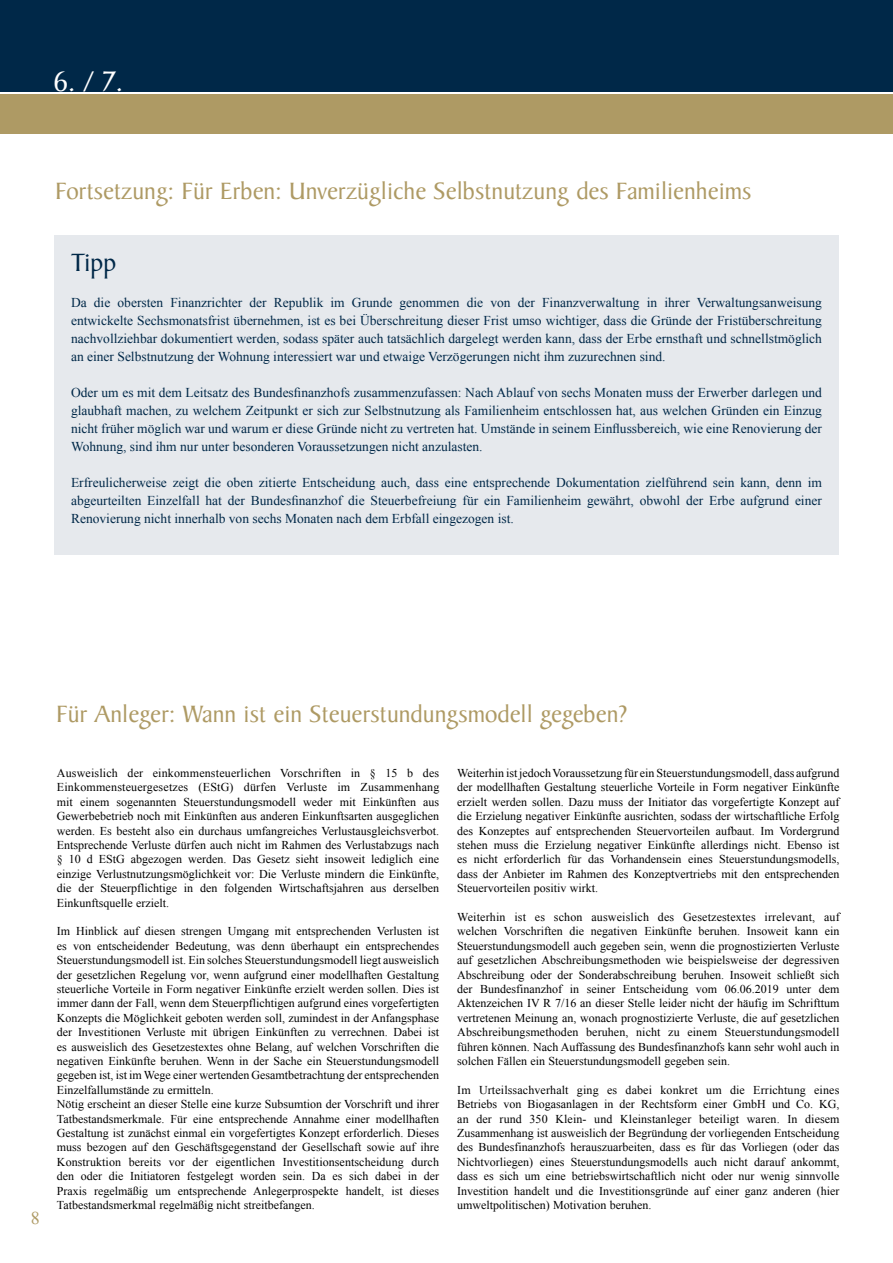
<style>
.page{position:relative;width:893px;height:1263px;background:#fff}
.page>*{position:absolute;margin:0;border:0;box-sizing:border-box;transform-origin:0 0}
.t1{font:30px "Baker Signet Std";color:#fff}
.t2{font:27px "Baker Signet Std";color:#002848}
.t3{font:25.5px "Baker Signet Std";color:#ae9a64}
.t4{font:18px "Times New Roman";color:#ae9a64}
.t5{font:13.5px/18px "Times New Roman";color:#002848;text-align:justify}
.t6{font:12px/14.4px "Times New Roman";color:#000;text-align:justify}
</style>
<div class="page">
<div style="left:0;top:0;width:893px;height:91px;background:#002848"></div>
<div style="left:0;top:94px;width:893px;height:40px;background:#ae9a64"></div>
<div style="left:54px;top:235px;width:785px;height:320px;background:#e6e9ed"></div>
<h1 class="t1" style="left:54px;top:66px;width:71px">6. / 7.</h1>
<h3 class="t3" style="left:56px;top:177px;width:698px">Fortsetzung: Für Erben: Unverzügliche Selbstnutzung des Familienheims</h3>
<h2 class="t2" style="left:71px;top:248px;width:47px">Tipp</h2>
<p class="t5" style="left:71px;top:294px;width:752px">Da die obersten Finanzrichter der Republik im Grunde genommen die von der Finanzverwaltung in ihrer Verwaltungsanweisung entwickelte Sechsmonatsfrist übernehmen, ist es bei Überschreitung dieser Frist umso wichtiger, dass die Gründe der Fristüberschreitung nachvollziehbar dokumentiert werden, sodass später auch tatsächlich dargelegt werden kann, dass der Erbe ernsthaft und schnellstmöglich an einer Selbstnutzung der Wohnung interessiert war und etwaige Verzögerungen nicht ihm zuzurechnen sind.</p>
<p class="t5" style="left:71px;top:384px;width:752px">Oder um es mit dem Leitsatz des Bundesfinanzhofs zusammenzufassen: Nach Ablauf von sechs Monaten muss der Erwerber darlegen und glaubhaft machen, zu welchem Zeitpunkt er sich zur Selbstnutzung als Familienheim entschlossen hat, aus welchen Gründen ein Einzug nicht früher möglich war und warum er diese Gründe nicht zu vertreten hat. Umstände in seinem Einflussbereich, wie eine Renovierung der Wohnung, sind ihm nur unter besonderen Voraussetzungen nicht anzulasten.</p>
<p class="t5" style="left:71px;top:474px;width:752px">Erfreulicherweise zeigt die oben zitierte Entscheidung auch, dass eine entsprechende Dokumentation zielführend sein kann, denn im abgeurteilten Einzelfall hat der Bundesfinanzhof die Steuerbefreiung für ein Familienheim gewährt, obwohl der Erbe aufgrund einer Renovierung nicht innerhalb von sechs Monaten nach dem Erbfall eingezogen ist.</p>
<h3 class="t4" style="left:31px;top:1206px;width:10px">8</h3>
<h3 class="t3" style="left:56px;top:700px;width:573px">Für Anleger: Wann ist ein Steuerstundungsmodell gegeben?</h3>
<p class="t6" style="left:57px;top:765px;width:384px">Ausweislich der einkommensteuerlichen Vorschriften in § 15 b des Einkommensteuergesetzes (EStG) dürfen Verluste im Zusammenhang mit einem sogenannten Steuerstundungsmodell weder mit Einkünften aus Gewerbebetrieb noch mit Einkünften aus anderen Einkunftsarten ausgeglichen werden. Es besteht also ein durchaus umfangreiches Verlustausgleichsverbot.<br>Entsprechende Verluste dürfen auch nicht im Rahmen des Verlustabzugs nach § 10 d EStG abgezogen werden. Das Gesetz sieht insoweit lediglich eine einzige Verlustnutzungsmöglichkeit vor: Die Verluste mindern die Einkünfte, die der Steuerpflichtige in den folgenden Wirtschaftsjahren aus derselben Einkunftsquelle erzielt.</p>
<p class="t6" style="left:57px;top:924px;width:384px;text-align:left">Im Hinblick auf diesen strengen Umgang mit entsprechenden Verlusten ist es von entscheidender Bedeutung, was denn überhaupt ein entsprechendes Steuerstundungsmodell ist. Ein solches Steuerstundungsmodell liegt ausweislich der gesetzlichen Regelung vor, wenn aufgrund einer modellhaften Gestaltung steuerliche Vorteile in Form negativer Einkünfte erzielt werden sollen. Dies ist immer dann der Fall, wenn dem Steuerpflichtigen aufgrund eines vorgefertigten Konzepts die Möglichkeit geboten werden soll, zumindest in der Anfangsphase der Investitionen Verluste mit übrigen Einkünften zu verrechnen. Dabei ist es ausweislich des Gesetzestextes ohne Belang, auf welchen Vorschriften die negativen Einkünfte beruhen. Wenn in der Sache ein Steuerstundungsmodell gegeben ist, ist im Wege einer wertenden Gesamtbetrachtung der entsprechenden Einzelfallumstände zu ermitteln.<br>Nötig erscheint an dieser Stelle eine kurze Subsumtion der Vorschrift und ihrer Tatbestandsmerkmale. Für eine entsprechende Annahme einer modellhaften Gestaltung ist zunächst einmal ein vorgefertigtes Konzept erforderlich. Dieses muss bezogen auf den Geschäftsgegenstand der Gesellschaft sowie auf ihre Konstruktion bereits vor der eigentlichen Investitionsentscheidung durch den oder die Initiatoren festgelegt worden sein. Da es sich dabei in der Praxis regelmäßig um entsprechende Anlegerprospekte handelt, ist dieses Tatbestandsmerkmal regelmäßig nicht streitbefangen.</p>
<p class="t6" style="left:457px;top:765px;width:384px">Weiterhin ist jedoch Voraussetzung für ein Steuerstundungsmodell, dass aufgrund der modellhaften Gestaltung steuerliche Vorteile in Form negativer Einkünfte erzielt werden sollen. Dazu muss der Initiator das vorgefertigte Konzept auf die Erzielung negativer Einkünfte ausrichten, sodass der wirtschaftliche Erfolg des Konzeptes auf entsprechenden Steuervorteilen aufbaut. Im Vordergrund stehen muss die Erzielung negativer Einkünfte allerdings nicht. Ebenso ist es nicht erforderlich für das Vorhandensein eines Steuerstundungsmodells, dass der Anbieter im Rahmen des Konzeptvertriebs mit den entsprechenden Steuervorteilen positiv wirkt.</p>
<p class="t6" style="left:457px;top:909px;width:384px">Weiterhin ist es schon ausweislich des Gesetzestextes irrelevant, auf welchen Vorschriften die negativen Einkünfte beruhen. Insoweit kann ein Steuerstundungsmodell auch gegeben sein, wenn die prognostizierten Verluste auf gesetzlichen Abschreibungsmethoden wie beispielsweise der degressiven Abschreibung oder der Sonderabschreibung beruhen. Insoweit schließt sich der Bundesfinanzhof in seiner Entscheidung vom 06.06.2019 unter dem Aktenzeichen IV R 7/16 an dieser Stelle leider nicht der häufig im Schrifttum vertretenen Meinung an, wonach prognostizierte Verluste, die auf gesetzlichen Abschreibungsmethoden beruhen, nicht zu einem Steuerstundungsmodell führen können. Nach Auffassung des Bundesfinanzhofs kann sehr wohl auch in solchen Fällen ein Steuerstundungsmodell gegeben sein.</p>
<p class="t6" style="left:457px;top:1082px;width:384px">Im Urteilssachverhalt ging es dabei konkret um die Errichtung eines Betriebs von Biogasanlagen in der Rechtsform einer GmbH und Co. KG, an der rund 350 Klein- und Kleinstanleger beteiligt waren. In diesem Zusammenhang ist ausweislich der Begründung der vorliegenden Entscheidung des Bundesfinanzhofs herauszuarbeiten, dass es für das Vorliegen (oder das Nichtvorliegen) eines Steuerstundungsmodells auch nicht darauf ankommt, dass es sich um eine betriebswirtschaftlich nicht oder nur wenig sinnvolle Investition handelt und die Investitionsgründe auf einer ganz anderen (hier umweltpolitischen) Motivation beruhen.</p>
</div>
